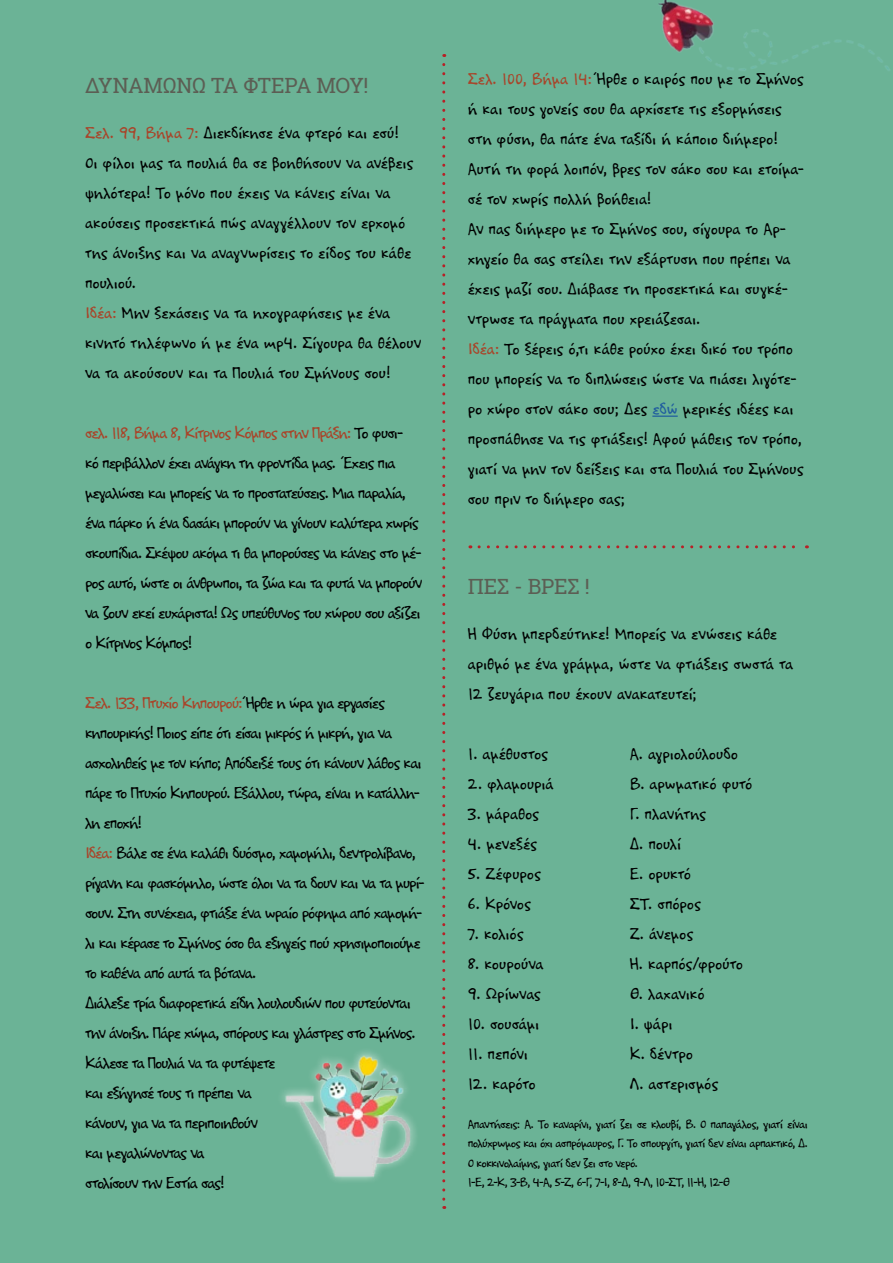
<style>
.page{position:relative;width:893px;height:1263px;background:#6bb396}
.page>*{position:absolute;margin:0;border:0;box-sizing:border-box;transform-origin:0 0}
.t1{font:21px "Roboto Slab";letter-spacing:-.015em;color:#5c5e54}
.t2{font:300 18px/30px "PF Papernote";letter-spacing:-.005em;color:#000}
.t3{font:300 18px/30px "PF Papernote";letter-spacing:-.055em;color:#000}
.t4{font:300 18px "PF Papernote";letter-spacing:-.025em;color:#000}
.t5{font:300 18px "PF Papernote";letter-spacing:.005em;color:#000}
.t6{font:300 18px "PF Papernote";color:#000}
.t7{font:300 18px "PF Papernote";letter-spacing:.01em;color:#000}
.t8{font:300 13.5px/19.5px "PF Papernote";letter-spacing:-.045em;color:#000}
.s1{color:#a8452a}
.s2{color:#215e9e}
</style>
<div class="page">
<svg style="left:442px;top:64px;width:3px;height:1145px"></svg>
<hr style="left:652px;top:415px;width:26px;height:2px;background:#215e9e">
<svg style="left:479px;top:545px;width:328px;height:3px"></svg>
<img style="left:282px;top:1055px;width:134px;height:126px">
<img style="left:658px;top:0;width:232px;height:71px">
<p class="t1" style="left:85px;top:71px;width:285px">ΔΥΝΑΜΩΝΩ ΤΑ ΦΤΕΡΑ ΜΟΥ!</p>
<p class="t2" style="left:85px;top:118px;width:338px"><span class="s1">Σελ. 99, Βήμα 7:</span> Διεκδίκησε ένα φτερό και εσύ!<br>Οι φίλοι μας τα πουλιά θα σε βοηθήσουν να ανέβεις ψηλότερα! Το μόνο που έχεις να κάνεις είναι να ακούσεις προσεκτικά πώς αναγγέλλουν τον ερχομό της άνοιξης και να αναγνωρίσεις το είδος του κάθε πουλιού.<br><span class="s1">Ιδέα:</span> Μην ξεχάσεις να τα ηχογραφήσεις με ένα κινητό τηλέφωνο ή με ένα mp4. Σίγουρα θα θέλουν να τα ακούσουν και τα Πουλιά του Σμήνους σου!</p>
<p class="t3" style="left:85px;top:419px;width:339px"><span class="s1">σελ. 118, Βήμα 8, Κίτρινος Κόμπος στην Πράξη:</span> Το φυσι-<br>κό περιβάλλον έχει ανάγκη τη φροντίδα μας. Έχεις πια μεγαλώσει και μπορείς να το προστατεύσεις. Μια παραλία, ένα πάρκο ή ένα δασάκι μπορούν να γίνουν καλύτερα χωρίς σκουπίδια. Σκέψου ακόμα τι θα μπορούσες να κάνεις στο μέ&shy;ρος αυτό, ώστε οι άνθρωποι, τα ζώα και τα φυτά να μπορούν να ζουν εκεί ευχάριστα! Ως υπεύθυνος του χώρου σου αξίζει ο Κίτρινος Κόμπος!</p>
<p class="t3" style="left:85px;top:689px;width:341px"><span class="s1">Σελ. 133, Πτυχίο Κηπουρού:</span> Ήρθε η ώρα για εργασίες κηπουρικής! Ποιος είπε ότι είσαι μικρός ή μικρή, για να ασχοληθείς με τον κήπο; Απόδειξέ τους ότι κάνουν λάθος και πάρε το Πτυχίο Κηπουρού. Εξάλλου, τώρα, είναι η κατάλλη&shy;λη εποχή!<br><span class="s1">Ιδέα:</span> Βάλε σε ένα καλάθι δυόσμο, χαμομήλι, δεντρολίβανο, ρίγανη και φασκόμηλο, ώστε όλοι να τα δουν και να τα μυρί&shy;σουν. Στη συνέχεια, φτιάξε ένα ωραίο ρόφημα από χαμομή&shy;λι και κέρασε το Σμήνος όσο θα εξηγείς πού χρησιμοποιούμε το καθένα από αυτά τα βότανα.<br>Διάλεξε τρία διαφορετικά είδη λουλουδιών που φυτεύονται την άνοιξη. Πάρε χώμα, σπόρους και γλάστρες στο Σμήνος.<br>Κάλεσε τα Πουλιά να τα φυτέψετε<br>και εξήγησέ τους τι πρέπει να<br>κάνουν, για να τα περιποιηθούν<br>και μεγαλώνοντας να<br>στολίσουν την Εστία σας!</p>
<p class="t2" style="left:468px;top:64px;width:338px"><span class="s1">Σελ. 100, Βήμα 14:</span> Ήρθε ο καιρός που με το Σμήνος ή και τους γονείς σου θα αρχίσετε τις εξορμήσεις στη φύση, θα πάτε ένα ταξίδι ή κάποιο διήμερο!<br>Αυτή τη φορά λοιπόν, βρες τον σάκο σου και ετοίμα&shy;σέ τον χωρίς πολλή βοήθεια!<br>Αν πας διήμερο με το Σμήνος σου, σίγουρα το Αρ&shy;χηγείο θα σας στείλει την εξάρτυση που πρέπει να έχεις μαζί σου. Διάβασε τη προσεκτικά και συγκέ&shy;ντρωσε τα πράγματα που χρειάζεσαι.<br><span class="s1">Ιδέα:</span> Το ξέρεις ό,τι κάθε ρούχο έχει δικό του τρόπο που μπορείς να το διπλώσεις ώστε να πιάσει λιγότε&shy;ρο χώρο στον σάκο σου; Δες <span class="s2">εδώ</span> μερικές ιδέες και προσπάθησε να τις φτιάξεις! Αφού μάθεις τον τρόπο, γιατί να μην τον δείξεις και στα Πουλιά του Σμήνους σου πριν το διήμερο σας;</p>
<p class="t1" style="left:468px;top:572px;width:124px">ΠΕΣ - ΒΡΕΣ !</p>
<p class="t2" style="left:468px;top:619px;width:327px">Η Φύση μπερδεύτηκε! Μπορείς να ενώσεις κάθε αριθμό με ένα γράμμα, ώστε να φτιάξεις σωστά τα<br>12 ζευγάρια που έχουν ανακατευτεί;</p>
<p class="t6" style="left:468px;top:744px;width:82px">1. αμέθυστος</p>
<p class="t2" style="left:630px;top:739px;width:110px">Α. αγριολούλουδο</p>
<p class="t2" style="left:468px;top:769px;width:88px">2. φλαμουριά</p>
<p class="t2" style="left:630px;top:769px;width:124px">Β. αρωματικό φυτό</p>
<p class="t5" style="left:468px;top:804px;width:73px">3. μάραθος</p>
<p class="t2" style="left:630px;top:799px;width:78px">Γ. πλανήτης</p>
<p class="t7" style="left:468px;top:834px;width:71px">4. μενεξές</p>
<p class="t4" style="left:630px;top:834px;width:53px">Δ. πουλί</p>
<p class="t2" style="left:468px;top:859px;width:75px">5. Ζέφυρος</p>
<p class="t4" style="left:630px;top:864px;width:63px">Ε. ορυκτό</p>
<p class="t4" style="left:468px;top:894px;width:65px">6. Κρόνος</p>
<p class="t5" style="left:630px;top:894px;width:73px">ΣΤ. σπόρος</p>
<p class="t4" style="left:468px;top:924px;width:57px">7. κολιός</p>
<p class="t4" style="left:630px;top:924px;width:65px">Ζ. άνεμος</p>
<p class="t2" style="left:468px;top:949px;width:77px">8. κουρούνα</p>
<p class="t5" style="left:630px;top:954px;width:115px">Η. καρπός/φρούτο</p>
<p class="t4" style="left:468px;top:984px;width:75px">9. Ωρίωνας</p>
<p class="t5" style="left:630px;top:984px;width:76px">Θ. λαχανικό</p>
<p class="t4" style="left:468px;top:1014px;width:73px">10. σουσάμι</p>
<p class="t4" style="left:630px;top:1014px;width:44px">Ι. ψάρι</p>
<p class="t4" style="left:468px;top:1044px;width:62px">11. πεπόνι</p>
<p class="t4" style="left:630px;top:1044px;width:65px">Κ. δέντρο</p>
<p class="t6" style="left:468px;top:1074px;width:69px">12. καρότο</p>
<p class="t6" style="left:630px;top:1074px;width:90px">Λ. αστερισμός</p>
<p class="t8" style="left:468px;top:1114px;width:342px">Απαντήσεις: Α. Το καναρίνι, γιατί ζει σε κλουβί, Β. Ο παπαγάλος, γιατί είναι πολύχρωμος και όχι ασπρόμαυρος, Γ. Το σπουργίτι, γιατί δεν είναι αρπακτικό, Δ.<br>Ο κοκκινολαίμης, γιατί δεν ζει στο νερό.<br>1-Ε, 2-Κ, 3-Β, 4-Α, 5-Ζ, 6-Γ, 7-Ι, 8-Δ, 9-Λ, 10-ΣΤ, 11-Η, 12-Θ</p>
</div>
